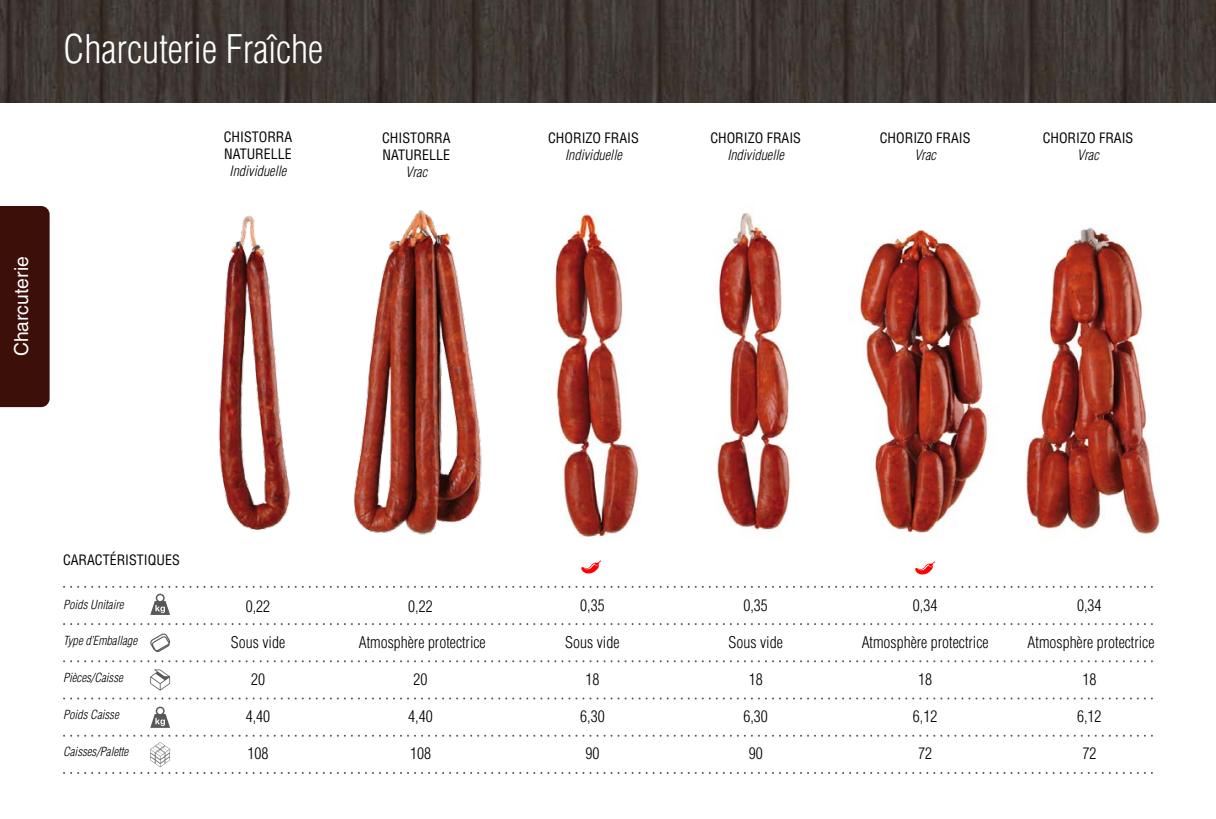
<style>
.page{position:relative;width:1216px;height:819px;background:#fff}
.page>*{position:absolute;margin:0;border:0;box-sizing:border-box;transform-origin:0 0}
.t1{font:300 condensed 38.5px "Helvetica";color:#fff}
.t2{font:19.25px "Helvetica";color:#fff}
.t3{font:300 condensed 15.75px "Helvetica";color:#000}
.t4{font:condensed 14px/16.8px "Helvetica";color:#000}
.t5{font:italic 300 condensed 14px "Helvetica";color:#000}
.t6{font:italic 300 condensed 12.25px "Helvetica";color:#000}
</style>
<div class="page">
<img style="left:0;top:0;width:1215px;height:103px">
<div style="left:0;top:206px;width:50px;height:201px;background:#3d0f09"></div>
<svg style="left:64px;top:623px;width:1075px;height:2px"></svg>
<svg style="left:64px;top:660px;width:1075px;height:2px"></svg>
<svg style="left:64px;top:697px;width:1075px;height:2px"></svg>
<svg style="left:64px;top:734px;width:1075px;height:2px"></svg>
<svg style="left:581px;top:560px;width:20px;height:13px"></svg>
<svg style="left:915px;top:561px;width:20px;height:13px"></svg>
<img style="left:218px;top:215px;width:73px;height:315px">
<img style="left:353px;top:210px;width:129px;height:325px">
<img style="left:859px;top:229px;width:130px;height:304px">
<img style="left:714px;top:213px;width:77px;height:317px">
<img style="left:555px;top:214px;width:84px;height:323px">
<img style="left:1025px;top:227px;width:135px;height:307px">
<svg style="left:64px;top:585px;width:1075px;height:30px"></svg>
<svg style="left:150px;top:633px;width:20px;height:19px"></svg>
<svg style="left:150px;top:669px;width:20px;height:21px"></svg>
<svg style="left:64px;top:742px;width:1075px;height:32px"></svg>
<svg style="left:150px;top:706px;width:20px;height:21px"></svg>
<p class="t2" style="left:10px;top:356px;width:101px;rotate:-90deg">Charcuterie</p>
<h1 class="t1" style="left:63px;top:25px;width:262px">Charcuterie Fraîche</h1>
<p class="t4" style="left:224px;top:128px;width:70px">CHISTORRA<br>NATURELLE</p>
<p class="t5" style="left:230px;top:162px;width:58px">Individuelle</p>
<p class="t4" style="left:382px;top:129px;width:70px">CHISTORRA<br>NATURELLE</p>
<p class="t5" style="left:405px;top:163px;width:23px">Vrac</p>
<p class="t4" style="left:548px;top:129px;width:92px">CHORIZO FRAIS</p>
<p class="t5" style="left:565px;top:146px;width:58px">Individuelle</p>
<p class="t4" style="left:710px;top:129px;width:92px">CHORIZO FRAIS</p>
<p class="t5" style="left:727px;top:146px;width:58px">Individuelle</p>
<p class="t4" style="left:879px;top:129px;width:92px">CHORIZO FRAIS</p>
<p class="t5" style="left:914px;top:146px;width:23px">Vrac</p>
<p class="t4" style="left:1042px;top:129px;width:92px">CHORIZO FRAIS</p>
<p class="t5" style="left:1077px;top:146px;width:23px">Vrac</p>
<p class="t4" style="left:63px;top:552px;width:118px">CARACTÉRISTIQUES</p>
<p class="t6" style="left:63px;top:596px;width:62px">Poids Unitaire</p>
<p class="t6" style="left:63px;top:633px;width:76px">Type d’Emballage</p>
<p class="t6" style="left:63px;top:670px;width:61px">Pièces/Caisse</p>
<p class="t6" style="left:63px;top:707px;width:57px">Poids Caisse</p>
<p class="t6" style="left:63px;top:743px;width:67px">Caisses/Palette</p>
<p class="t3" style="left:246px;top:596px;width:26px">0,22</p>
<p class="t3" style="left:231px;top:632px;width:56px">Sous vide</p>
<p class="t3" style="left:251px;top:669px;width:15px">20</p>
<p class="t3" style="left:246px;top:706px;width:26px">4,40</p>
<p class="t3" style="left:247px;top:743px;width:22px">108</p>
<p class="t3" style="left:408px;top:596px;width:26px">0,22</p>
<p class="t3" style="left:359px;top:632px;width:128px">Atmosphère protectrice</p>
<p class="t3" style="left:413px;top:669px;width:15px">20</p>
<p class="t3" style="left:408px;top:706px;width:26px">4,40</p>
<p class="t3" style="left:410px;top:743px;width:22px">108</p>
<p class="t3" style="left:580px;top:596px;width:26px">0,35</p>
<p class="t3" style="left:565px;top:632px;width:56px">Sous vide</p>
<p class="t3" style="left:585px;top:669px;width:15px">18</p>
<p class="t3" style="left:580px;top:706px;width:26px">6,30</p>
<p class="t3" style="left:585px;top:743px;width:15px">90</p>
<p class="t3" style="left:743px;top:596px;width:26px">0,35</p>
<p class="t3" style="left:728px;top:632px;width:56px">Sous vide</p>
<p class="t3" style="left:748px;top:669px;width:15px">18</p>
<p class="t3" style="left:743px;top:706px;width:26px">6,30</p>
<p class="t3" style="left:748px;top:743px;width:15px">90</p>
<p class="t3" style="left:912px;top:596px;width:26px">0,34</p>
<p class="t3" style="left:861px;top:632px;width:128px">Atmosphère protectrice</p>
<p class="t3" style="left:918px;top:669px;width:15px">18</p>
<p class="t3" style="left:912px;top:706px;width:26px">6,12</p>
<p class="t3" style="left:918px;top:743px;width:15px">72</p>
<p class="t3" style="left:1077px;top:596px;width:26px">0,34</p>
<p class="t3" style="left:1027px;top:632px;width:128px">Atmosphère protectrice</p>
<p class="t3" style="left:1082px;top:669px;width:15px">18</p>
<p class="t3" style="left:1077px;top:706px;width:26px">6,12</p>
<p class="t3" style="left:1082px;top:743px;width:15px">72</p>
</div>
